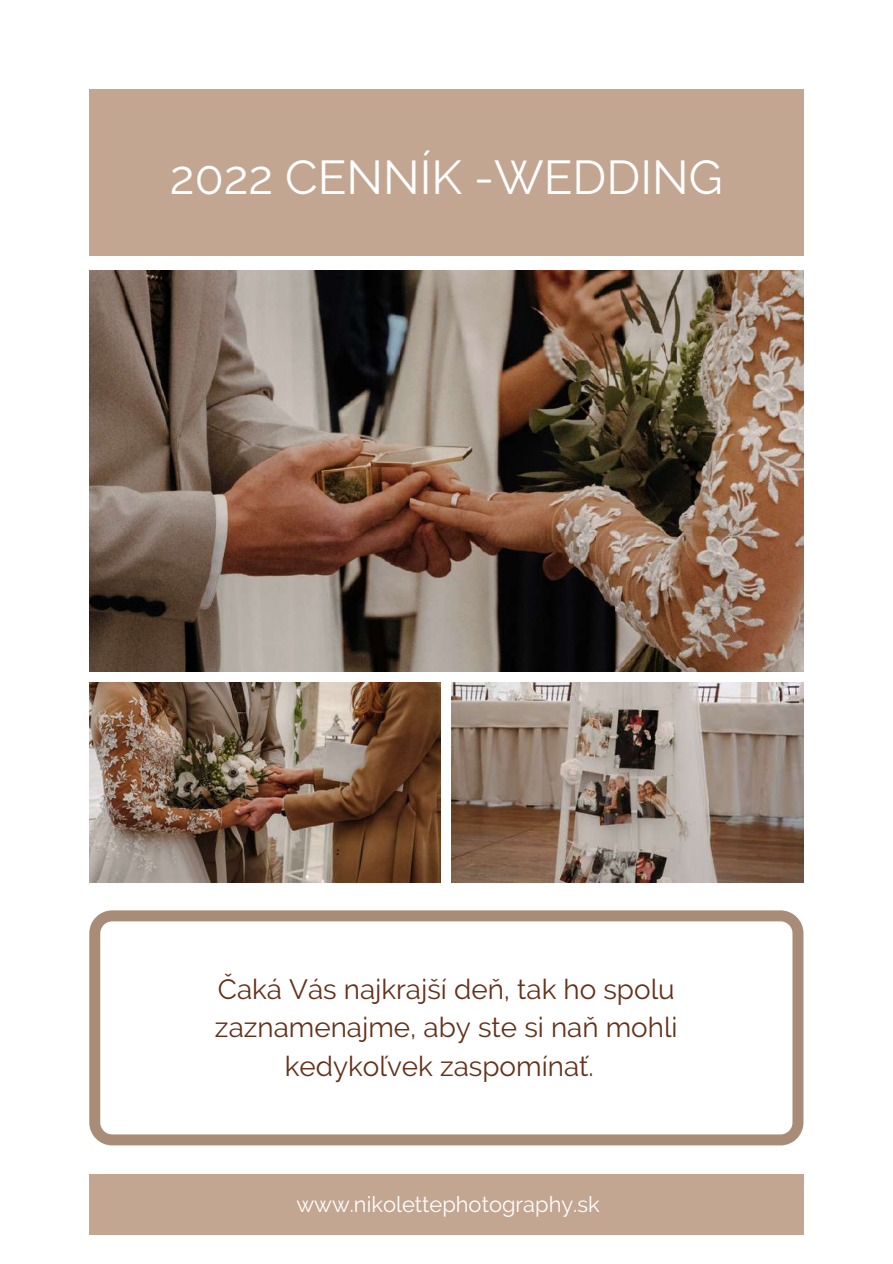
<style>
.page{position:relative;width:893px;height:1264px;background:#fff}
.page>*{position:absolute;margin:0;border:0;box-sizing:border-box;transform-origin:0 0}
.t1{font:47.4px "Raleway";color:#fff}
.t2{font:27.75px/38.4px "Raleway";color:#65311b;text-align:center}
.t3{font:21.9px "Raleway";color:#fff}
</style>
<div class="page">
<img style="left:451px;top:682px;width:352px;height:200px">
<img style="left:89px;top:271px;width:714px;height:400px">
<img style="left:89px;top:682px;width:351px;height:200px">
<div style="left:89px;top:89px;width:714px;height:167px;background:#c3a692"></div>
<div style="left:89px;top:1173px;width:714px;height:61px;background:#c3a692"></div>
<svg style="left:89px;top:910px;width:714px;height:235px"></svg>
<h1 class="t1" style="left:170px;top:149px;width:554px">2022 CENNÍK -WEDDING</h1>
<p class="t2" style="left:215px;top:969px;width:464px">Čaká Vás najkrajší deň, tak ho spolu zaznamenajme, aby ste si naň mohli kedykoľvek zaspomínať.</p>
<p class="t3" style="left:296px;top:1191px;width:305px">www.nikolettephotography.sk</p>
</div>
